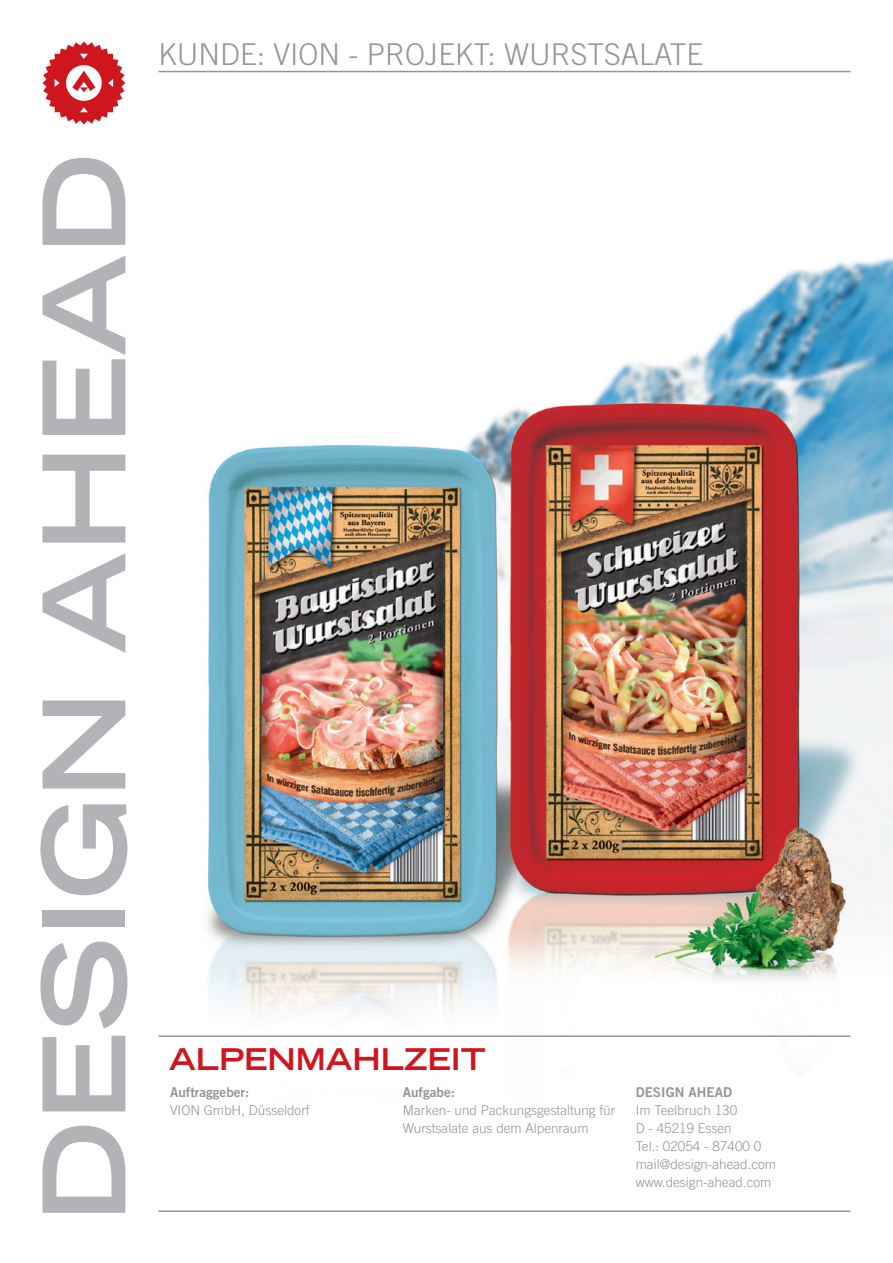
<style>
.page{position:relative;width:893px;height:1263px;background:#fff}
.page>*{position:absolute;margin:0;border:0;box-sizing:border-box;transform-origin:0 0}
.t1{font:700 expanded 114px "Trade Gothic LT Std";color:#b2b3b7}
.t2{font:300 30px "Trade Gothic LT Std";color:#939598}
.t3{font:700 expanded 30px "Trade Gothic LT Std";color:#cf151d}
.t4{font:300 13.5px/18px "Trade Gothic LT Std";color:#939598}
.t5{font:13.5px "Trade Gothic LT Std Bd 2";color:#939598}
</style>
<div class="page">
<img style="left:158px;top:70px;width:735px;height:967px">
<hr style="left:158px;top:71px;width:692px;height:1px;background:#939598">
<hr style="left:158px;top:1210px;width:692px;height:2px;background:#939598">
<hr style="left:158px;top:1035px;width:692px;height:2px;background:#939598">
<svg style="left:43px;top:41px;width:82px;height:84px"></svg>
<h2 class="t2" style="left:158px;top:37px;width:546px">KUNDE: VION - PROJEKT: WURSTSALATE</h2>
<h1 class="t1" style="left:10px;top:1222px;width:1071px;rotate:-90deg">DESIGN AHEAD</h1>
<h2 class="t3" style="left:169px;top:1040px;width:318px">ALPENMAHLZEIT</h2>
<p class="t5" style="left:170px;top:1084px;width:81px">Auftraggeber:</p>
<p class="t4" style="left:170px;top:1101px;width:141px">VION GmbH, Düsseldorf</p>
<p class="t5" style="left:403px;top:1084px;width:54px">Aufgabe:</p>
<p class="t4" style="left:403px;top:1101px;width:214px">Marken- und Packungsgestaltung für<br>Wurstsalate aus dem Alpenraum</p>
<p class="t5" style="left:636px;top:1084px;width:98px">DESIGN AHEAD</p>
<p class="t4" style="left:636px;top:1101px;width:142px">Im Teelbruch 130<br>D - 45219 Essen<br>Tel.: 02054 - 87400 0 mail@design-ahead.com www.design-ahead.com</p>
</div>
